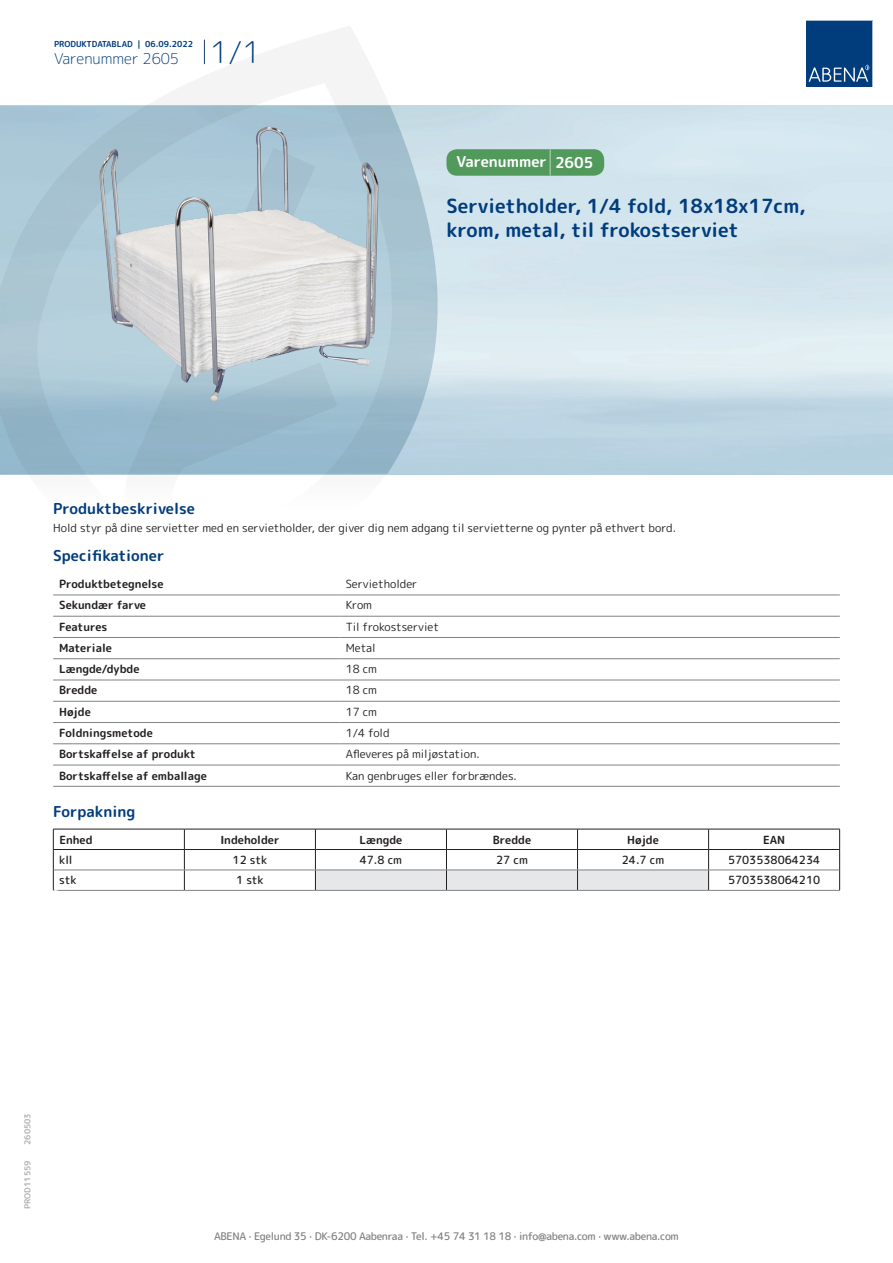
<style>
.page{position:relative;width:893px;height:1263px;background:#fff}
.page>*{position:absolute;margin:0;border:0;box-sizing:border-box;transform-origin:0 0}
.t1{font:700 19.5px/24px "Rounded Mplus 1 c";color:#013d7d}
.t2{font:700 15px "Rounded Mplus 1 c";color:#013d7d}
.t3{font:300 15px "Rounded Mplus 1 c";color:#013d7d}
.t4{font:700 15px "Rounded Mplus 1 c";color:#fff}
.t5{font:11.25px "Rounded Mplus 1 c";color:#231f20}
.t6{font:700 11.25px "Rounded Mplus 1 c";color:#231f20}
.t7{font:500 11.25px "Rounded Mplus 1 c";color:#231f20}
.t8{font:500 10.5px "Rounded Mplus 1 c";letter-spacing:-.03em;color:#808285}
.t9{font:700 10.5px "Rounded Mplus 1 c";color:#fff}
.t10{font:700 8.25px "Rounded Mplus 1 c";color:#013d7d}
.t11{font:700 8.25px "Rounded Mplus 1 c";color:#b2b3b7}
.s1{font-size:30px}
.s2{font-size:25.5px}
</style>
<div class="page">
<svg style="left:0;top:26px;width:439px;height:569px"></svg>
<svg style="left:0;top:106px;width:438px;height:368px;background:#a4c2d1"></svg>
<svg style="left:204px;top:40px;width:1px;height:24px"></svg>
<svg style="left:806px;top:20px;width:67px;height:67px;background:#144b86"></svg>
<img style="left:99px;top:127px;width:280px;height:276px">
<hr style="left:53px;top:595px;width:287px;height:1px;background:#808285">
<hr style="left:340px;top:595px;width:500px;height:1px;background:#808285">
<hr style="left:53px;top:616px;width:287px;height:1px;background:#808285">
<hr style="left:340px;top:616px;width:500px;height:1px;background:#808285">
<hr style="left:53px;top:637px;width:287px;height:1px;background:#808285">
<hr style="left:340px;top:637px;width:500px;height:1px;background:#808285">
<hr style="left:53px;top:658px;width:287px;height:1px;background:#808285">
<hr style="left:340px;top:658px;width:500px;height:1px;background:#808285">
<hr style="left:53px;top:680px;width:287px;height:1px;background:#808285">
<hr style="left:340px;top:680px;width:500px;height:1px;background:#808285">
<hr style="left:53px;top:701px;width:287px;height:1px;background:#808285">
<hr style="left:340px;top:701px;width:500px;height:1px;background:#808285">
<hr style="left:53px;top:722px;width:287px;height:1px;background:#808285">
<hr style="left:340px;top:722px;width:500px;height:1px;background:#808285">
<hr style="left:53px;top:743px;width:287px;height:1px;background:#808285">
<hr style="left:340px;top:743px;width:500px;height:1px;background:#808285">
<hr style="left:53px;top:765px;width:287px;height:1px;background:#808285">
<hr style="left:340px;top:765px;width:500px;height:1px;background:#808285">
<hr style="left:53px;top:786px;width:287px;height:1px;background:#808285">
<hr style="left:340px;top:786px;width:500px;height:1px;background:#808285">
<hr style="left:53px;top:829px;width:131px;height:1px;background:#231f20">
<hr style="left:184px;top:829px;width:131px;height:1px;background:#231f20">
<hr style="left:709px;top:829px;width:131px;height:1px;background:#231f20">
<hr style="left:53px;top:849px;width:131px;height:1px;background:#231f20">
<hr style="left:184px;top:849px;width:131px;height:1px;background:#231f20">
<hr style="left:709px;top:849px;width:131px;height:1px;background:#231f20">
<svg style="left:53px;top:829px;width:1px;height:61px"></svg>
<svg style="left:184px;top:829px;width:1px;height:61px"></svg>
<svg style="left:315px;top:829px;width:394px;height:61px"></svg>
<svg style="left:839px;top:829px;width:1px;height:61px"></svg>
<hr style="left:54px;top:870px;width:130px;height:1px;background:#808285">
<hr style="left:184px;top:870px;width:131px;height:1px;background:#808285">
<hr style="left:315px;top:870px;width:131px;height:1px;background:#808285">
<hr style="left:446px;top:870px;width:131px;height:1px;background:#808285">
<hr style="left:577px;top:870px;width:132px;height:1px;background:#808285">
<hr style="left:709px;top:870px;width:130px;height:1px;background:#808285">
<hr style="left:53px;top:890px;width:131px;height:1px;background:#808285">
<hr style="left:184px;top:890px;width:131px;height:1px;background:#808285">
<hr style="left:315px;top:890px;width:131px;height:1px;background:#808285">
<hr style="left:446px;top:890px;width:131px;height:1px;background:#808285">
<hr style="left:577px;top:890px;width:132px;height:1px;background:#808285">
<hr style="left:709px;top:890px;width:131px;height:1px;background:#808285">
<div style="left:446px;top:149px;width:158px;height:27px;background:#52995c;border-radius:10px"></div>
<p class="t10" style="left:54px;top:38px;width:141px">PRODUKTDATABLAD | 06.09.2022</p>
<h2 class="t3" style="left:54px;top:48px;width:208px">Varenummer 2605 <span class="s1">1/1</span></h2>
<h2 class="t4" style="left:457px;top:151px;width:138px">Varenummer <span class="s2">|</span> 2605</h2>
<h1 class="t1" style="left:446px;top:194px;width:361px">Servietholder, 1/4 fold, 18x18x17cm, krom, metal, til frokostserviet</h1>
<h2 class="t2" style="left:53px;top:498px;width:143px">Produktbeskrivelse</h2>
<p class="t5" style="left:53px;top:520px;width:624px">Hold styr på dine servietter med en servietholder, der giver dig nem adgang til servietterne og pynter på ethvert bord.</p>
<h2 class="t2" style="left:53px;top:545px;width:113px">Specifikationer</h2>
<p class="t6" style="left:59px;top:576px;width:106px">Produktbetegnelse</p>
<p class="t5" style="left:346px;top:576px;width:73px">Servietholder</p>
<p class="t6" style="left:59px;top:597px;width:88px">Sekundær farve</p>
<p class="t5" style="left:346px;top:597px;width:28px">Krom</p>
<p class="t6" style="left:59px;top:618px;width:50px">Features</p>
<p class="t5" style="left:346px;top:618px;width:95px">Til frokostserviet</p>
<p class="t6" style="left:59px;top:640px;width:54px">Materiale</p>
<p class="t5" style="left:346px;top:640px;width:31px">Metal</p>
<p class="t6" style="left:59px;top:661px;width:82px">Længde/dybde</p>
<p class="t5" style="left:346px;top:661px;width:33px">18 cm</p>
<p class="t6" style="left:59px;top:682px;width:40px">Bredde</p>
<p class="t5" style="left:346px;top:682px;width:33px">18 cm</p>
<p class="t6" style="left:59px;top:704px;width:33px">Højde</p>
<p class="t5" style="left:346px;top:704px;width:33px">17 cm</p>
<p class="t6" style="left:59px;top:725px;width:95px">Foldningsmetode</p>
<p class="t5" style="left:346px;top:725px;width:45px">1/4 fold</p>
<p class="t6" style="left:59px;top:746px;width:138px">Bortskaffelse af produkt</p>
<p class="t5" style="left:346px;top:746px;width:135px">Afleveres på miljøstation.</p>
<p class="t6" style="left:59px;top:767px;width:149px">Bortskaffelse af emballage</p>
<p class="t5" style="left:346px;top:767px;width:173px">Kan genbruges eller forbrændes.</p>
<h2 class="t2" style="left:53px;top:800px;width:84px">Forpakning</h2>
<p class="t6" style="left:59px;top:831px;width:35px">Enhed</p>
<p class="t6" style="left:220px;top:831px;width:61px">Indeholder</p>
<p class="t6" style="left:359px;top:831px;width:44px">Længde</p>
<p class="t6" style="left:493px;top:831px;width:40px">Bredde</p>
<p class="t6" style="left:627px;top:831px;width:33px">Højde</p>
<p class="t6" style="left:763px;top:831px;width:24px">EAN</p>
<p class="t7" style="left:59px;top:852px;width:15px">kll</p>
<p class="t7" style="left:233px;top:852px;width:36px">12 stk</p>
<p class="t7" style="left:360px;top:852px;width:44px">47.8 cm</p>
<p class="t7" style="left:496px;top:852px;width:33px">27 cm</p>
<p class="t7" style="left:622px;top:852px;width:44px">24.7 cm</p>
<p class="t7" style="left:728px;top:852px;width:94px">5703538064234</p>
<p class="t7" style="left:59px;top:872px;width:19px">stk</p>
<p class="t7" style="left:236px;top:872px;width:29px">1 stk</p>
<p class="t7" style="left:728px;top:872px;width:94px">5703538064210</p>
<p class="t9" style="left:53px;top:886px;width:7px">*</p>
<p class="t11" style="left:22px;top:1145px;width:33px;rotate:-90deg">260503</p>
<p class="t11" style="left:22px;top:1209px;width:50px;rotate:-90deg">PROD11559</p>
<p class="t8" style="left:214px;top:1229px;width:466px">ABENA · Egelund 35 · DK-6200 Aabenraa · Tel. +45 74 31 18 18 · info@abena.com · www.abena.com</p>
</div>
